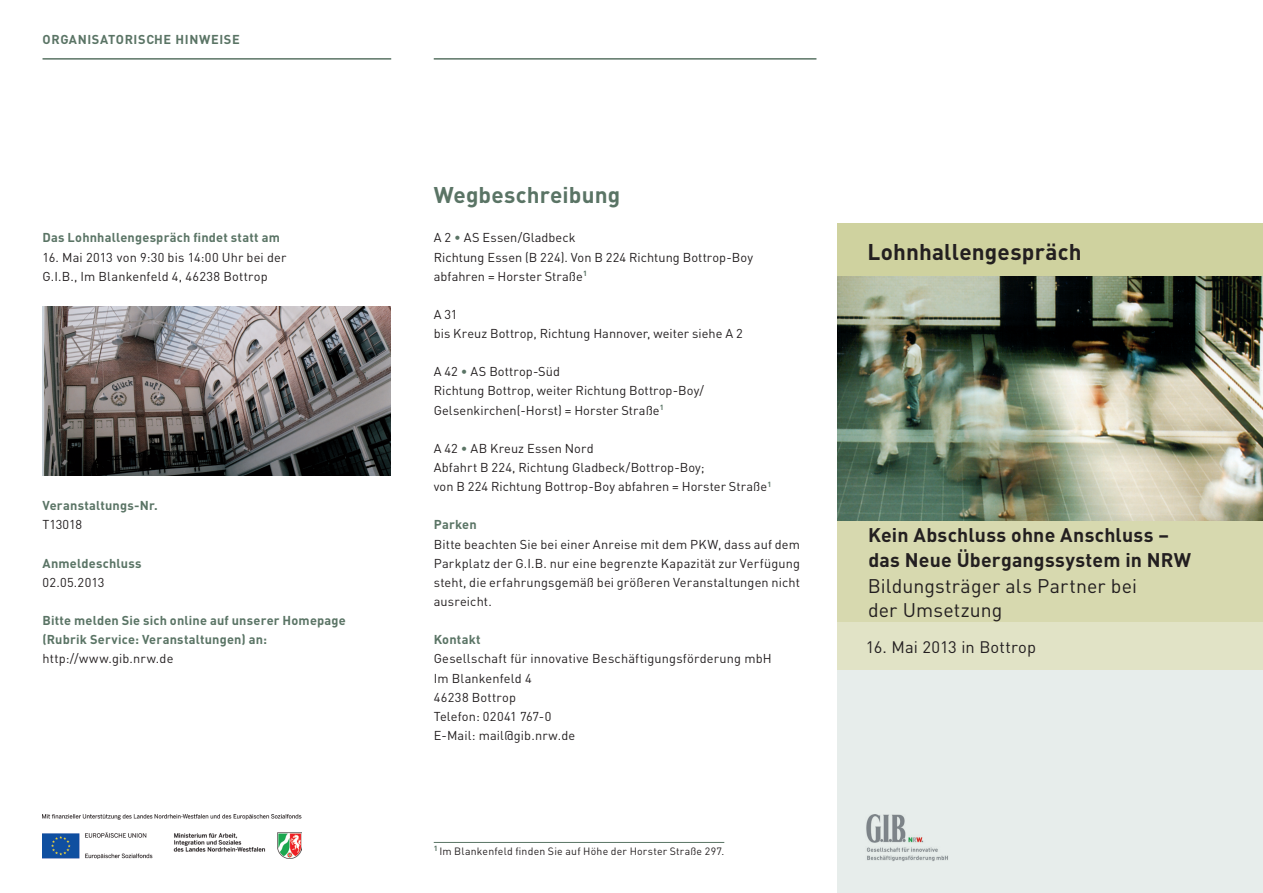
<style>
.page{position:relative;width:1263px;height:893px;background:#fff}
.page>*{position:absolute;margin:0;border:0;box-sizing:border-box;transform-origin:0 0}
.t1{font:700 22.5px "DIN";letter-spacing:.01em;color:#231f20}
._01_Headline_Titel{font:700 22.5px "DIN";letter-spacing:.01em;color:#5a7465}
.t2{font:700 19.5px/25.5px "DIN";letter-spacing:.01em;color:#231f20}
.t3{font:19.5px/24px "DIN";letter-spacing:.005em;color:#231f20}
.t4{font:16.5px "DIN";letter-spacing:.01em;color:#231f20}
._04_Fließtext{font:12.75px/19.2px "DIN";letter-spacing:.01em;color:#231f20;text-align:justify}
._03_Zwischenüberschr{font:700 12.75px "DIN";letter-spacing:.015em;color:#5a7465}
._03_Zwischenüberschr-2{font:700 12.75px "DIN";letter-spacing:.05em;color:#5a7465}
._03_Zwischenüberschr-3{font:12.75px "DIN";letter-spacing:.015em;color:#231f20}
._04_Fließtext-2{font:10.5px "DIN";letter-spacing:.02em;color:#231f20}
.s1{color:#5a7465}
</style>
<div class="page">
<div style="left:838px;top:670px;width:425px;height:223px;background:#e7edeb"></div>
<div style="left:838px;top:521px;width:425px;height:149px;background:#d7d9af"></div>
<hr style="left:43px;top:58px;width:348px;height:2px;background:#5a7465">
<hr style="left:434px;top:58px;width:382px;height:2px;background:#5a7465">
<div style="left:838px;top:223px;width:425px;height:53px;background:#cfd29f"></div>
<img style="left:866px;top:814px;width:82px;height:47px">
<div style="left:838px;top:622px;width:425px;height:48px;background:#e1e3c6"></div>
<img style="left:838px;top:277px;width:425px;height:244px">
<hr style="left:434px;top:842px;width:290px;height:1px;background:#5a7465">
<img style="left:43px;top:306px;width:347px;height:169px">
<img style="left:43px;top:814px;width:258px;height:45px">
<p class="_03_Zwischenüberschr-2" style="left:43px;top:31px;width:199px">ORGANISATORISCHE HINWEISE</p>
<p class="_03_Zwischenüberschr" style="left:43px;top:229px;width:239px">Das Lohnhallengespräch findet statt am</p>
<p class="_04_Fließtext" style="left:43px;top:247px;width:245px">16. Mai 2013 von 9:30 bis 14:00 Uhr bei der</p>
<p class="_04_Fließtext" style="left:43px;top:266px;width:227px">G.I.B., Im Blankenfeld 4, 46238 Bottrop</p>
<p class="_03_Zwischenüberschr" style="left:43px;top:497px;width:117px">Veranstaltungs-Nr.</p>
<p class="_04_Fließtext" style="left:43px;top:515px;width:41px">T13018</p>
<p class="_03_Zwischenüberschr" style="left:43px;top:554px;width:101px">Anmeldeschluss</p>
<p class="_04_Fließtext" style="left:43px;top:572px;width:63px">02.05.2013</p>
<p class="_03_Zwischenüberschr" style="left:43px;top:612px;width:305px">Bitte melden Sie sich online auf unserer Homepage</p>
<p class="_03_Zwischenüberschr" style="left:43px;top:631px;width:226px">(Rubrik Service: Veranstaltungen) an:</p>
<p class="_03_Zwischenüberschr-3" style="left:43px;top:650px;width:132px">http://www.gib.nrw.de</p>
<p class="_01_Headline_Titel" style="left:434px;top:180px;width:188px">Wegbeschreibung</p>
<p class="_04_Fließtext" style="left:434px;top:228px;width:143px">A 2 <span class="s1">•</span> AS Essen/Gladbeck</p>
<p class="_04_Fließtext" style="left:434px;top:247px;width:321px">Richtung Essen (B 224). Von B 224 Richtung Bottrop-Boy</p>
<p class="_04_Fließtext" style="left:434px;top:266px;width:155px">abfahren = Horster Straße<sup>1</sup></p>
<p class="_04_Fließtext" style="left:434px;top:304px;width:25px">A 31</p>
<p class="_04_Fließtext" style="left:434px;top:323px;width:311px">bis Kreuz Bottrop, Richtung Hannover, weiter siehe A 2</p>
<p class="_04_Fließtext" style="left:434px;top:362px;width:128px">A 42 <span class="s1">•</span> AS Bottrop-Süd</p>
<p class="_04_Fließtext" style="left:434px;top:381px;width:272px">Richtung Bottrop, weiter Richtung Bottrop-Boy/</p>
<p class="_04_Fließtext" style="left:434px;top:400px;width:232px">Gelsenkirchen(-Horst) = Horster Straße<sup>1</sup></p>
<p class="_04_Fließtext" style="left:434px;top:438px;width:161px">A 42 <span class="s1">•</span> AB Kreuz Essen Nord</p>
<p class="_04_Fließtext" style="left:434px;top:457px;width:272px">Abfahrt B 224, Richtung Gladbeck/Bottrop-Boy;</p>
<p class="_04_Fließtext" style="left:434px;top:476px;width:339px">von B 224 Richtung Bottrop-Boy abfahren = Horster Straße<sup>1</sup></p>
<p class="_03_Zwischenüberschr" style="left:434px;top:516px;width:45px">Parken</p>
<p class="_04_Fließtext" style="left:434px;top:534px;width:368px">Bitte beachten Sie bei einer Anreise mit dem PKW, dass auf dem Parkplatz der G.I.B. nur eine begrenzte Kapazität zur Verfügung steht, die erfahrungsgemäß bei größeren Veranstaltungen nicht ausreicht.</p>
<p class="_03_Zwischenüberschr" style="left:434px;top:631px;width:49px">Kontakt</p>
<p class="_04_Fließtext" style="left:434px;top:649px;width:340px">Gesellschaft für innovative Beschäftigungsförderung mbH</p>
<p class="_04_Fließtext" style="left:434px;top:668px;width:99px">Im Blankenfeld 4</p>
<p class="_04_Fließtext" style="left:434px;top:687px;width:84px">46238 Bottrop</p>
<p class="_04_Fließtext" style="left:434px;top:706px;width:119px">Telefon: 02041 767-0</p>
<p class="_04_Fließtext" style="left:434px;top:725px;width:143px">E-Mail: mail@gib.nrw.de</p>
<p class="_04_Fließtext-2" style="left:434px;top:844px;width:292px"><sup>1</sup> Im Blankenfeld finden Sie auf Höhe der Horster Straße 297.</p>
<h1 class="t1" style="left:867px;top:237px;width:216px">Lohnhallengespräch</h1>
<h2 class="t2" style="left:868px;top:521px;width:324px">Kein Abschluss ohne Anschluss – das Neue Übergangssystem in NRW</h2>
<h2 class="t3" style="left:868px;top:573px;width:271px">Bildungsträger als Partner bei der Umsetzung</h2>
<p class="t4" style="left:866px;top:636px;width:172px">16. Mai 2013 in Bottrop</p>
</div>
